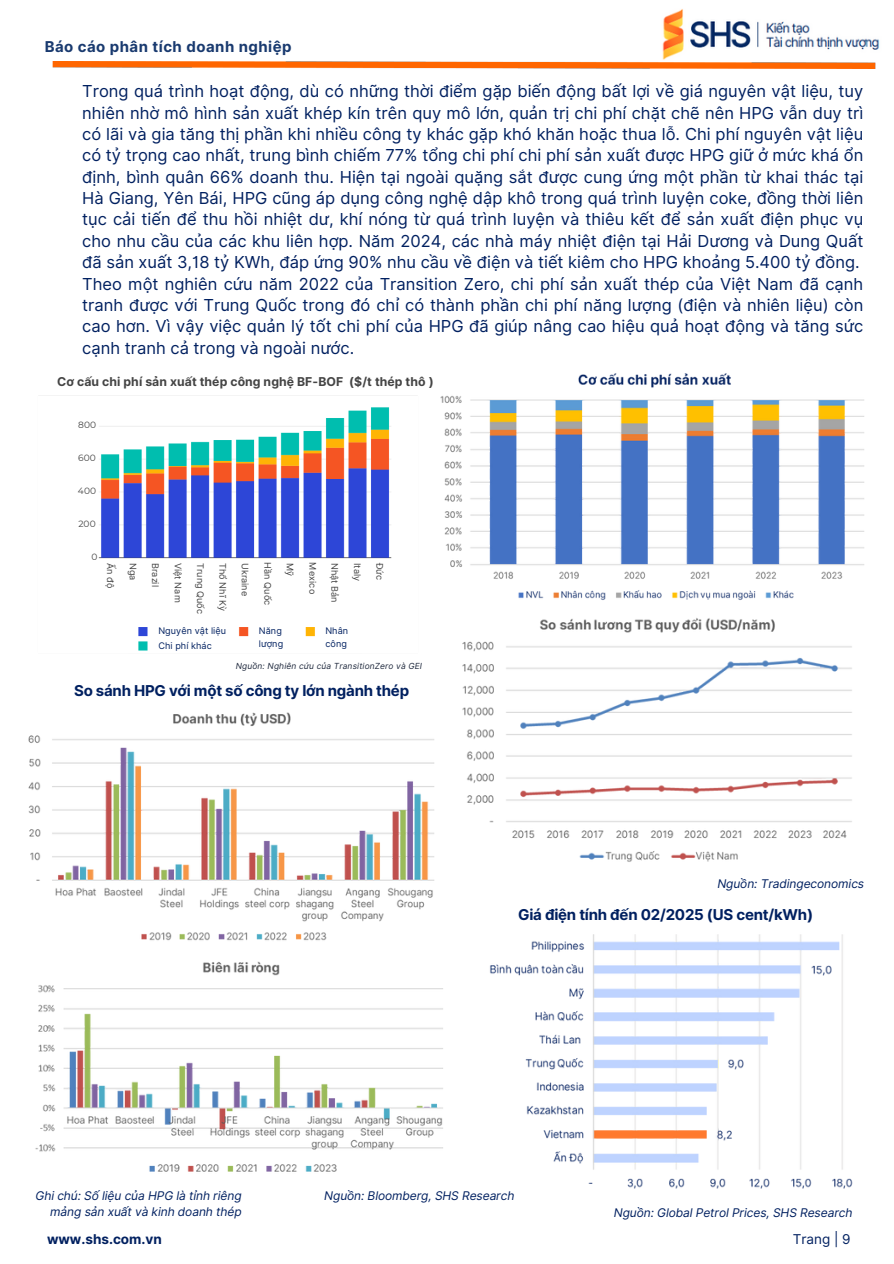
<style>
.page{position:relative;width:894px;height:1264px;background:#fff}
.page>*{position:absolute;margin:0;border:0;box-sizing:border-box;transform-origin:0 0}
.t1{font:16.5px/21.3px "Inter";color:#002060}
.t2{font:700 15px "Inter";letter-spacing:-.015em;color:#002060}
.t3{font:700 15px "Inter";letter-spacing:.035em;color:#193a6f}
.t4{font:700 13.5px "Inter";color:#002060}
.t5{font:13.5px "Inter";color:#002060}
.t6{font:700 12.15px "Inter";letter-spacing:.005em;color:#444}
.t7{font:italic 12px "Inter";letter-spacing:-.005em;color:#002060}
.t8{font:9.15px "Inter";letter-spacing:.005em;color:#444}
.t9{font:9.15px/12.6px "Inter";letter-spacing:.005em;color:#002060}
.t10{font:9.15px "Montserrat";letter-spacing:.005em;color:#444}
.t11{font:italic 8.4px "Inter";letter-spacing:.02em;color:#1f293d}
</style>
<div class="page">
<img style="left:52px;top:62px;width:824px;height:7px">
<img style="left:662px;top:9px;width:218px;height:51px">
<img style="left:440px;top:373px;width:424px;height:227px">
<img style="left:28px;top:712px;width:407px;height:229px">
<img style="left:35px;top:961px;width:408px;height:211px">
<img style="left:490px;top:934px;width:362px;height:255px">
<img style="left:462px;top:618px;width:390px;height:244px">
<img style="left:39px;top:395px;width:378px;height:256px">
<h1 class="t3" style="left:45px;top:38px;width:248px">Báo cáo phân tích doanh nghiệp</h1>
<h2 class="t1" style="left:82px;top:80px;width:782px">Trong quá trình hoạt động, dù có những thời điểm gặp biến động bất lợi về giá nguyên vật liệu, tuy nhiên nhờ mô hình sản xuất khép kín trên quy mô lớn, quản trị chi phí chặt chẽ nên HPG vẫn duy trì có lãi và gia tăng thị phần khi nhiều công ty khác gặp khó khăn hoặc thua lỗ. Chi phí nguyên vật liệu có tỷ trọng cao nhất, trung bình chiếm 77% tổng chi phí chi phí sản xuất được HPG giữ ở mức khá ổn định, bình quân 66% doanh thu. Hiện tại ngoài quặng sắt được cung ứng một phần từ khai thác tại Hà Giang, Yên Bái, HPG cũng áp dụng công nghệ dập khô trong quá trình luyện coke, đồng thời liên tục cải tiến để thu hồi nhiệt dư, khí nóng từ quá trình luyện và thiêu kết để sản xuất điện phục vụ cho nhu cầu của các khu liên hợp. Năm 2024, các nhà máy nhiệt điện tại Hải Dương và Dung Quất đã sản xuất 3,18 tỷ KWh, đáp ứng 90% nhu cầu về điện và tiết kiêm cho HPG khoảng 5.400 tỷ đồng.<br>Theo một nghiên cứu năm 2022 của Transition Zero, chi phí sản xuất thép của Việt Nam đã cạnh tranh được với Trung Quốc trong đó chỉ có thành phần chi phí năng lượng (điện và nhiên liệu) còn cao hơn. Vì vậy việc quản lý tốt chi phí của HPG đã giúp nâng cao hiệu quả hoạt động và tăng sức cạnh tranh cả trong và ngoài nước.</h2>
<p class="t6" style="left:57px;top:374px;width:378px">Cơ cấu chi phí sản xuất thép công nghệ BF-BOF ($/t thép thô )</p>
<p class="t10" style="left:78px;top:419px;width:19px">800</p>
<p class="t10" style="left:78px;top:452px;width:19px">600</p>
<p class="t10" style="left:78px;top:485px;width:20px">400</p>
<p class="t10" style="left:78px;top:518px;width:19px">200</p>
<p class="t10" style="left:91px;top:551px;width:8px">0</p>
<p class="t8" style="left:116px;top:563px;width:27px;rotate:90deg">Ấn độ</p>
<p class="t8" style="left:138px;top:562px;width:19px;rotate:90deg">Nga</p>
<p class="t8" style="left:161px;top:563px;width:26px;rotate:90deg">Brazil</p>
<p class="t8" style="left:183px;top:562px;width:41px;rotate:90deg">Việt Nam</p>
<p class="t8" style="left:206px;top:563px;width:53px;rotate:90deg">Trung Quốc</p>
<p class="t8" style="left:228px;top:562px;width:49px;rotate:90deg">Thổ Nhĩ Kỳ</p>
<p class="t8" style="left:251px;top:562px;width:35px;rotate:90deg">Ukraine</p>
<p class="t8" style="left:273px;top:562px;width:44px;rotate:90deg">Hần Quốc</p>
<p class="t8" style="left:295px;top:562px;width:15px;rotate:90deg">Mỹ</p>
<p class="t8" style="left:340px;top:562px;width:41px;rotate:90deg">Nhật Bản</p>
<p class="t8" style="left:363px;top:563px;width:20px;rotate:90deg">Italy</p>
<p class="t8" style="left:385px;top:562px;width:19px;rotate:90deg">Đức</p>
<p class="t9" style="left:158px;top:624px;width:69px">Nguyên vật liệu</p>
<p class="t9" style="left:259px;top:624px;width:26px">Năng lượng</p>
<p class="t9" style="left:325px;top:624px;width:24px">Nhân</p>
<p class="t8" style="left:318px;top:562px;width:33px;rotate:90deg">Mexico</p>
<p class="t9" style="left:158px;top:639px;width:55px">Chi phí khác</p>
<p class="t9" style="left:325px;top:637px;width:23px">công</p>
<p class="t11" style="left:236px;top:661px;width:188px">Nguồn: Nghiên cứu của TransitionZero và GEI</p>
<h5 class="t2" style="left:74px;top:681px;width:336px">So sánh HPG với một số công ty lớn ngành thép</h5>
<p class="t7" style="left:717px;top:876px;width:148px">Nguồn: Tradingeconomics</p>
<p class="t2" style="left:518px;top:905px;width:296px">Giá điện tính đến 02/2025 (US cent/kWh)</p>
<h1 class="t7" style="left:36px;top:1188px;width:207px">Ghi chú: Số liệu của HPG là tỉnh riêng</h1>
<p class="t7" style="left:324px;top:1188px;width:192px">Nguồn: Bloomberg, SHS Research</p>
<h1 class="t7" style="left:50px;top:1204px;width:193px">mảng sản xuất và kinh doanh thép</h1>
<h3 class="t7" style="left:613px;top:1205px;width:240px">Nguồn: Global Petrol Prices, SHS Research</h3>
<p class="t4" style="left:47px;top:1230px;width:116px">www.shs.com.vn</p>
<p class="t5" style="left:792px;top:1230px;width:59px">Trang | 9</p>
</div>
